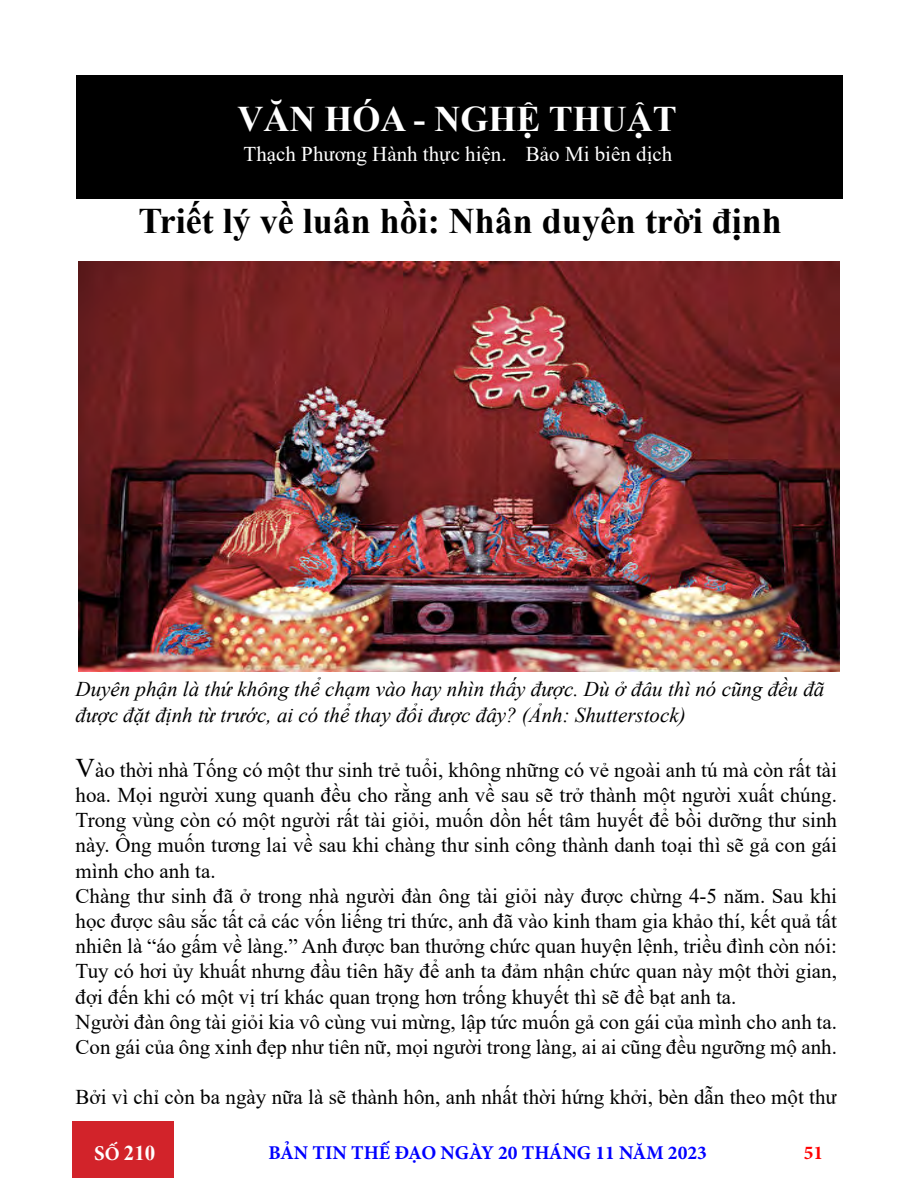
<style>
.page{position:relative;width:918px;height:1188px;background:#fff}
.page>*{position:absolute;margin:0;border:0;box-sizing:border-box;transform-origin:0 0}
.t1{font:700 36px "Times New Roman";color:#000}
.t2{font:700 36px "Times New Roman";color:#fff}
.t3{font:21px/25.2px "Times New Roman";color:#000}
.t4{font:italic 21px/25.2px "Times New Roman";color:#000}
.t5{font:21px "Times New Roman";color:#fff}
.t6{font:700 21px "Times New Roman";color:#fff}
.t7{font:700 19.5px "Minion Pro";color:#00f}
.t8{font:700 19.5px "Minion Pro";color:#f00}
.s1{color:#000}
.s2{font-size:27px}
.s3{font-family:"Minion Pro"}
.s4{font-family:"Minion Pro";font-size:19.5px}
</style>
<div class="page">
<div style="left:72px;top:1122px;width:102px;height:56px;background:#d2232a"></div>
<div style="left:76px;top:76px;width:766px;height:123px;background:#000"></div>
<img style="left:78px;top:261px;width:762px;height:410px">
<h1 class="t2" style="left:238px;top:93px;width:441px">VĂN HÓA - NGHỆ THUẬT</h1>
<p class="t5" style="left:244px;top:139px;width:430px">Thạch Phương Hành thực hiện. <span class="s1">B</span>Bảo Mi biên dịch</p>
<h1 class="t1" style="left:139px;top:195px;width:645px">Triết lý về luân hồi: Nhân duyên trời định</h1>
<p class="t4" style="left:76px;top:676px;width:750px">Duyên phận là thứ không thể chạm vào hay nhìn thấy được. Dù ở đâu thì nó cũng đều đã được đặt định từ trước, ai có thể thay đổi được đây? (Ảnh: Shutterstock)</p>
<p class="t3" style="left:76px;top:757px;width:763px"><span class="s2">V</span>ào thời nhà Tống có một thư sinh trẻ tuổi, không những có vẻ ngoài anh tú mà còn rất tài hoa. Mọi người xung quanh đều cho rằng anh về sau sẽ trở thành một người xuất chúng.<br>Trong vùng còn có một người rất tài giỏi, muốn dồn hết tâm huyết để bồi dưỡng thư sinh này. Ông muốn tương lai về sau khi chàng thư sinh công thành danh toại thì sẽ gả con gái mình cho anh ta.<br>Chàng thư sinh đã ở trong nhà người đàn ông tài giỏi này được chừng 4-5 năm. Sau khi học được sâu sắc tất cả các vốn liếng tri thức, anh đã vào kinh tham gia khảo thí, kết quả tất nhiên là “áo gấm về làng.” Anh được ban thưởng chức quan huyện lệnh, triều đình còn nói:<br>Tuy có hơi ủy khuất nhưng đầu tiên hãy để anh ta đảm nhận chức quan này một thời gian, đợi đến khi có một vị trí khác quan trọng hơn trống khuyết thì sẽ đề bạt anh ta.<br>Người đàn ông tài giỏi kia vô cùng vui mừng, lập tức muốn gả con gái của mình cho anh ta.<br>Con gái của ông xinh đẹp như tiên nữ, mọi người trong làng, ai ai cũng đều ngưỡng mộ anh.</p>
<p class="t3" style="left:76px;top:1084px;width:763px">Bởi vì chỉ còn ba ngày nữa là sẽ thành hôn, anh nhất thời hứng khởi, bèn dẫn theo một thư</p>
<p class="t6" style="left:94px;top:1138px;width:63px"><span class="s3">S</span><span class="s4">Ố</span> 210</p>
<p class="t7" style="left:269px;top:1139px;width:440px">BẢN TIN THẾ ĐẠO NGÀY 20 THÁNG 11 NĂM 2023</p>
<p class="t8" style="left:804px;top:1139px;width:21px">51</p>
</div>
